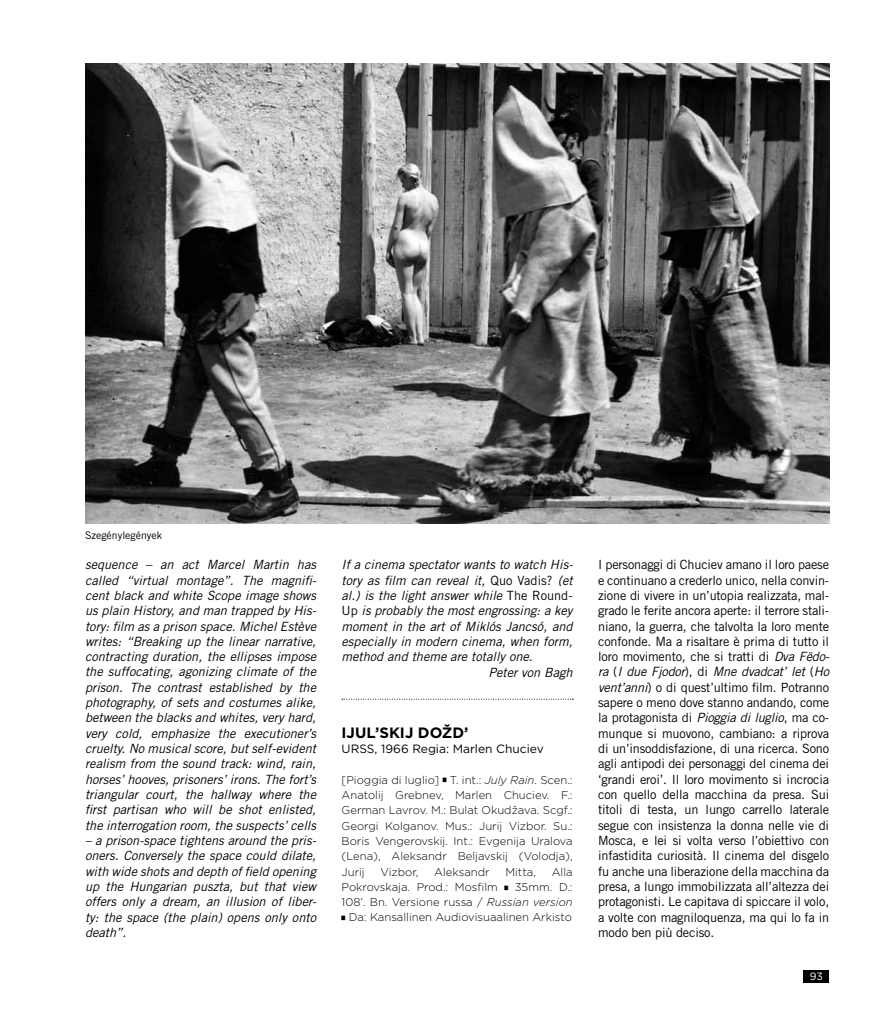
<style>
.page{position:relative;width:893px;height:1021px;background:#fff}
.page>*{position:absolute;margin:0;border:0;box-sizing:border-box;transform-origin:0 0}
.t1{font:700 15px "Gotham";color:#000}
.t2{font:italic 12.75px/15.3px "Trade Gothic LT Std";color:#000;text-align:justify}
.t3{font:12.75px/15.3px "Trade Gothic LT Std";letter-spacing:-.015em;color:#000;text-align:justify}
.t4{font:12px "Gotham";color:#000}
.t5{font:300 11.25px/15.3px "Gotham";color:#000;text-align:justify}
.t6{font:10.5px "Trade Gothic LT Std";color:#000}
.t7{font:10.5px "Gotham";color:#fff}
.t8{font:3.75px "Helvetica Neue";color:#000}
.s1{font-style:normal}
.s2{font-style:italic}
</style>
<div class="page">
<div style="left:804px;top:969px;width:25px;height:13px;background:#000"></div>
<svg style="left:342px;top:698px;width:231px;height:1px"></svg>
<img style="left:85px;top:64px;width:744px;height:459px">
<p class="t6" style="left:85px;top:528px;width:78px">Szegénylegények</p>
<p class="t2" style="left:85px;top:557px;width:233px">sequence – an act Marcel Martin has called “virtual montage”. The magnifi&shy;cent black and white Scope image shows us plain History, and man trapped by His&shy;tory: film as a prison space. Michel Estève writes: “Breaking up the linear narrative, contracting duration, the ellipses impose the suffocating, agonizing climate of the prison. The contrast established by the photography, of sets and costumes alike, between the blacks and whites, very hard, very cold, emphasize the executioner’s cruelty. No musical score, but self-evident realism from the sound track: wind, rain, horses’ hooves, prisoners’ irons. The fort’s triangular court, the hallway where the first partisan who will be shot enlisted, the interrogation room, the suspects’ cells</p>
<p class="t2" style="left:85px;top:833px;width:233px">– a prison-space tightens around the pris&shy;oners. Conversely the space could dilate, with wide shots and depth of field opening up the Hungarian puszta, but that view offers only a dream, an illusion of liber&shy;ty: the space (the plain) opens only onto death”.</p>
<p class="t2" style="left:342px;top:557px;width:233px">If a cinema spectator wants to watch His-</p>
<p class="t2" style="left:342px;top:572px;width:233px">tory as film can reveal it, <span class="s1">Quo Vadis?</span> (et</p>
<p class="t2" style="left:342px;top:588px;width:233px">al.) is the light answer while <span class="s1">The Round-</span></p>
<p class="t2" style="left:342px;top:603px;width:233px"><span class="s1">Up</span> is probably the most engrossing: a key</p>
<p class="t2" style="left:342px;top:618px;width:232px">moment in the art of Miklós Jancsó, and</p>
<p class="t2" style="left:342px;top:634px;width:233px">especially in modern cinema, when form,</p>
<p class="t2" style="left:342px;top:649px;width:193px">method and theme are totally one.</p>
<p class="t2" style="left:488px;top:664px;width:86px">Peter von Bagh</p>
<p class="t1" style="left:342px;top:722px;width:128px">IJUL’SKIJ DOŽD’</p>
<p class="t4" style="left:342px;top:741px;width:204px">URSS, 1966 Regia: Marlen Chuciev</p>
<p class="t5" style="left:342px;top:771px;width:99px">[Pioggia di luglio]</p>
<p class="t8" style="left:443px;top:777px;width:5px">█</p>
<p class="t5" style="left:342px;top:771px;width:233px;text-indent:108px">T. int. : <span class="s2">July Rain</span>. Scen. :<br>Anatolij Grebnev, Marlen Chuciev. F.:<br>German Lavrov. M. : Bulat Okudžava. Scgf. :<br>Georgi Kolganov. Mus.: Jurij Vizbor. Su.:<br>Boris Vengerovskij. Int.: Evgenija Uralova (Lena), Aleksandr Beljavskij (Volodja), Jurij</p>
<p class="t5" style="left:380px;top:863px;width:39px">Vizbor,</p>
<p class="t5" style="left:434px;top:863px;width:57px">Aleksandr</p>
<p class="t5" style="left:505px;top:863px;width:32px">Mitta,</p>
<p class="t5" style="left:552px;top:863px;width:22px">Alla</p>
<p class="t5" style="left:342px;top:878px;width:158px">Pokrovskaja. Prod. : Mosfilm</p>
<p class="t8" style="left:504px;top:884px;width:5px">█</p>
<p class="t5" style="left:342px;top:878px;width:233px;text-align:right">35mm. D.:<br>108’. Bn. Versione russa / <span class="s2">Russian version</span></p>
<p class="t8" style="left:342px;top:915px;width:5px">█</p>
<p class="t5" style="left:349px;top:909px;width:225px">Da: Kansallinen Audiovisuaalinen Arkisto</p>
<p class="t3" style="left:598px;top:557px;width:233px">I personaggi di Chuciev amano il loro paese e continuano a crederlo unico, nella convin&shy;zione di vivere in un’utopia realizzata, mal&shy;grado le ferite ancora aperte: il terrore stali&shy;niano, la guerra, che talvolta la loro mente confonde. Ma a risaltare è prima di tutto il loro movimento, che si tratti di <span class="s2">Dva Fëdo&shy;ra</span> (<span class="s2">I due Fjodor</span>), di <span class="s2">Mne dvadcat’ let</span> (<span class="s2">Ho vent’anni</span>) o di quest’ultimo film. Potranno sapere o meno dove stanno andando, come la protagonista di <span class="s2">Pioggia di luglio</span>, ma co&shy;munque si muovono, cambiano: a riprova di un’insoddisfazione, di una ricerca. Sono agli antipodi dei personaggi del cinema dei ‘grandi eroi’. Il loro movimento si incrocia con quello della macchina da presa. Sui titoli di testa, un lungo carrello laterale segue con insistenza la donna nelle vie di Mosca, e lei si volta verso l’obiettivo con infastidita curiosità. Il cinema del disgelo fu anche una liberazione della macchina da presa, a lungo immobilizzata all’altezza dei protagonisti. Le capitava di spiccare il volo, a volte con magniloquenza, ma qui lo fa in modo ben più deciso.</p>
<p class="t7" style="left:810px;top:969px;width:15px">93</p>
</div>
